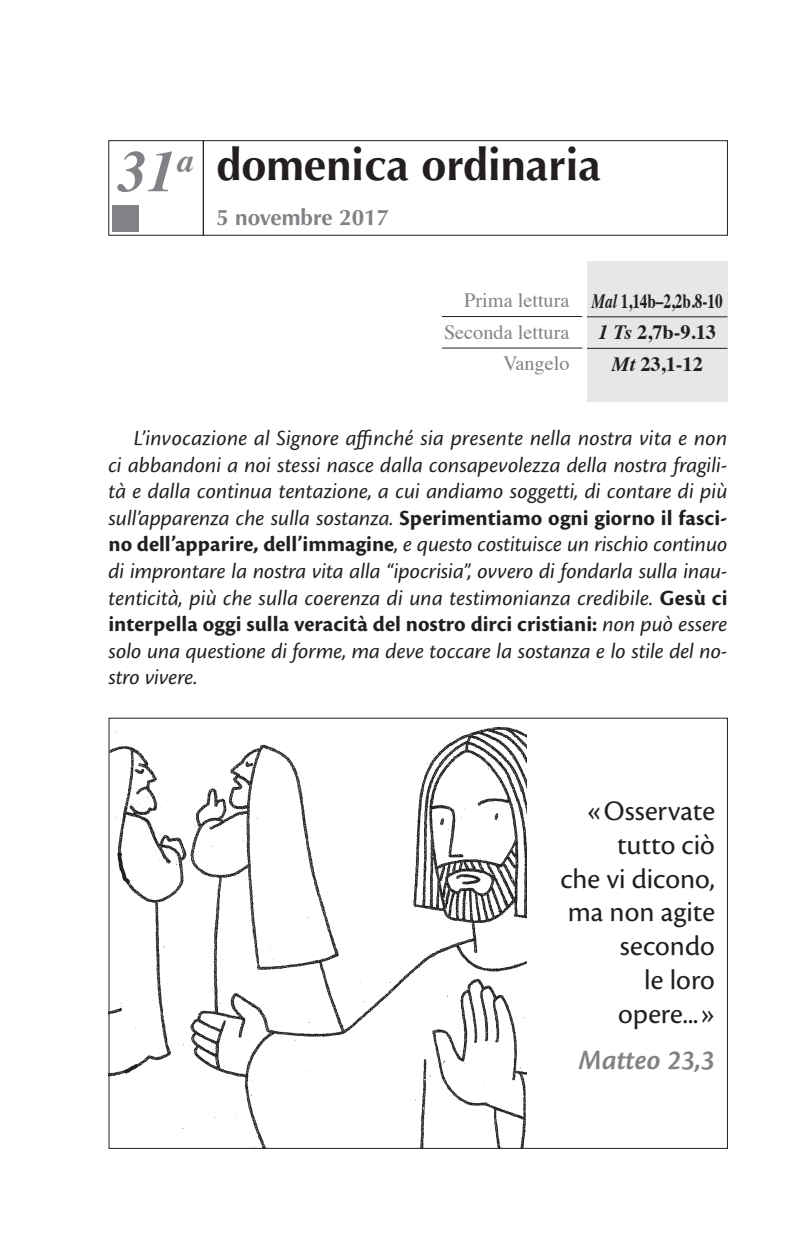
<style>
.page{position:relative;width:804px;height:1238px;background:#fff}
.page>*{position:absolute;margin:0;border:0;box-sizing:border-box;transform-origin:0 0}
.t1{font:700 45px "Optima LT Std";color:#231f20}
.t2{font:29.25px/33.8px "Cronos Pro";color:#231f20;text-align:right}
.t3{font:italic 600 29.25px "Cronos Pro";color:#808285}
.t4{font:italic 22.5px/26.6px "Cronos Pro";letter-spacing:-.005em;color:#231f20;text-align:justify}
.t5{font:700 22.5px "Optima LT Std";color:#808285}
.t6{font:700 20.25px/31.5px "Times";color:#231f20;text-align:center;scale:.75 1}
.t7{font:20.25px/31.5px "Times";color:#808285;text-align:right}
.s1{font-family:"Times";font-style:italic;font-size:58.5px;color:#808285}
.s2{font-style:italic}
.s3{font-weight:700;font-style:normal}
</style>
<div class="page">
<img style="left:111px;top:726px;width:415px;height:420px">
<div style="left:108px;top:140px;width:96px;height:95px;border:1px solid #231f20"></div>
<div style="left:112px;top:205px;width:26px;height:27px;background:#808285"></div>
<div style="left:203px;top:140px;width:524px;height:95px;border:1px solid #231f20"></div>
<div style="left:587px;top:261px;width:140px;height:141px;background:#e6e7e9"></div>
<hr style="left:587px;top:316px;width:140px;height:1px;background:#231f20">
<hr style="left:587px;top:348px;width:140px;height:1px;background:#231f20">
<hr style="left:442px;top:316px;width:140px;height:1px;background:#231f20">
<hr style="left:442px;top:347px;width:140px;height:1px;background:#231f20">
<h1 class="t1" style="left:118px;top:139px;width:484px"><span class="s1">31</span><sup>a</sup> domenica ordinaria</h1>
<p class="t5" style="left:216px;top:204px;width:174px">5 novembre 2017</p>
<p class="t7" style="left:444px;top:283px;width:127px">Prima lettura<br>Seconda lettura<br>Vangelo</p>
<p class="t6" style="left:592px;top:283px;width:176px"><span class="s2">Mal</span> 1,14b–2,2b.8-10<br><span class="s2">1 Ts</span> 2,7b-9.13<br><span class="s2">Mt</span> 23,1-12</p>
<p class="t4" style="left:108px;top:425px;width:620px;text-indent:26px">L’invocazione al Signore affinché sia presente nella nostra vita e non ci abbandoni a noi stessi nasce dalla consapevolezza della nostra fragili&shy;tà e dalla continua tentazione, a cui andiamo soggetti, di contare di più sull’apparenza che sulla sostanza. <span class="s3">Sperimentiamo ogni giorno il fasci&shy;no dell’apparire, dell’immagine</span>, e questo costituisce un rischio continuo di improntare la nostra vita alla “ipocrisia”, ovvero di fondarla sulla inau&shy;tenticità, più che sulla coerenza di una testimonianza credibile. <span class="s3">Gesù ci interpella oggi sulla veracità del nostro dirci cristiani:</span> non può essere solo una questione di forme, ma deve toccare la sostanza e lo stile del no&shy;stro vivere.</p>
<h2 class="t2" style="left:560px;top:794px;width:156px">«Osservate tutto ciò<br>che vi dicono, ma non agite secondo<br>le loro opere...»</h2>
<h2 class="t3" style="left:578px;top:1043px;width:138px">Matteo 23,3</h2>
</div>
